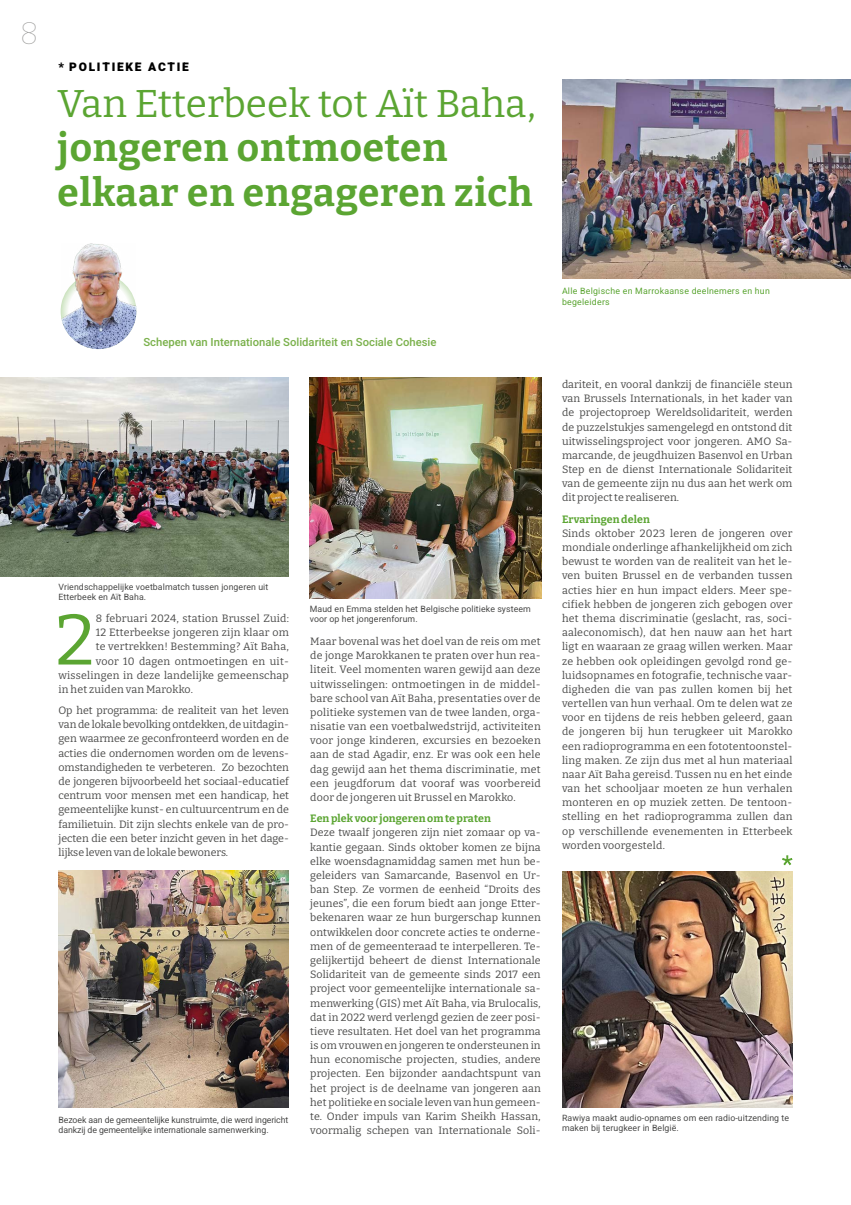
<style>
.page{position:relative;width:851px;height:1205px;background:#fff}
.page>*{position:absolute;margin:0;border:0;box-sizing:border-box;transform-origin:0 0}
.t1{font:71.5px "Bitter";color:#5ba532}
.t2{font:700 38.75px/44.2px "Bitter";letter-spacing:.02em;color:#5ba532}
.t3{font:100 31.25px "Bitter";color:#9d9d9c}
.t4{font:900 11.88px "Heebo";letter-spacing:.15em;color:#000}
.t5{font:500 11.25px "Heebo";color:#7bb14c}
.t6{font:10.62px/14.1px "Bitter";letter-spacing:.01em;color:#4a4a49;text-align:justify}
.t7{font:700 10.62px "Bitter";letter-spacing:.01em;color:#5ba532}
.Légende_photos{font:8.75px/10.5px "Heebo";letter-spacing:.01em;color:#4a4a49}
.Légende_photos-2{font:8.75px/10.5px "Heebo";letter-spacing:-.01em;color:#4a4a49}
.Légende_photos-3{font:8.75px/10.5px "Heebo";letter-spacing:.03em;color:#5ba532}
.s1{font-weight:400}
</style>
<div class="page">
<svg style="left:782px;top:855px;width:11px;height:11px"></svg>
<img style="left:58px;top:870px;width:231px;height:237px">
<img style="left:310px;top:377px;width:231px;height:222px">
<img style="left:61px;top:243px;width:75px;height:106px">
<img style="left:562px;top:80px;width:288px;height:199px">
<img style="left:0;top:377px;width:289px;height:199px">
<img style="left:562px;top:872px;width:230px;height:236px">
<p class="t3" style="left:20px;top:14px;width:20px">8</p>
<p class="t4" style="left:58px;top:58px;width:132px">* POLITIEKE ACTIE</p>
<p class="t2" style="left:58px;top:80px;width:479px"><span class="s1">Van Etterbeek tot Aït Baha, </span>jongeren ontmoeten elkaar en engageren zich</p>
<p class="t5" style="left:143px;top:334px;width:294px">Schepen van Internationale Solidariteit en Sociale Cohesie</p>
<p class="Légende_photos" style="left:58px;top:581px;width:211px">Vriendschappelijke voetbalmatch tussen jongeren uit<br>Etterbeek en Aït Baha.</p>
<p class="t1" style="left:55px;top:594px;width:40px">2</p>
<p class="t6" style="left:96px;top:611px;width:195px">8 februari 2024, station Brussel Zuid:</p>
<p class="t6" style="left:96px;top:625px;width:195px">12 Etterbeekse jongeren zijn klaar om</p>
<p class="t6" style="left:96px;top:639px;width:195px">te vertrekken! Bestemming? Aït Baha,</p>
<p class="t6" style="left:96px;top:653px;width:195px">voor 10 dagen ontmoetingen en uit-</p>
<p class="t6" style="left:58px;top:668px;width:232px">wisselingen in deze landelijke gemeenschap</p>
<p class="t6" style="left:58px;top:682px;width:136px">in het zuiden van Marokko.</p>
<p class="t6" style="left:58px;top:703px;width:232px">Op het programma: de realiteit van het leven van de lokale bevolking ontdekken, de uitdagin&shy;gen waarmee ze geconfronteerd worden en de acties die ondernomen worden om de levens&shy;omstandigheden te verbeteren. Zo bezochten de jongeren bijvoorbeeld het sociaal-educatief centrum voor mensen met een handicap, het gemeentelijke kunst- en cultuurcentrum en de familietuin. Dit zijn slechts enkele van de pro&shy;jecten die een beter inzicht geven in het dage&shy;lijkse leven van de lokale bewoners.</p>
<p class="Légende_photos-2" style="left:58px;top:1114px;width:231px">Bezoek aan de gemeentelijke kunstruimte, die werd ingericht dankzij de gemeentelijke internationale samenwerking.</p>
<p class="Légende_photos" style="left:310px;top:603px;width:222px">Maud en Emma stelden het Belgische politieke systeem voor op het jongerenforum.</p>
<p class="t6" style="left:310px;top:634px;width:232px">Maar bovenal was het doel van de reis om met de jonge Marokkanen te praten over hun rea&shy;liteit. Veel momenten waren gewijd aan deze uitwisselingen: ontmoetingen in de middel&shy;bare school van Aït Baha, presentaties over de politieke systemen van de twee landen, orga&shy;nisatie van een voetbalwedstrijd, activiteiten voor jonge kinderen, excursies en bezoeken aan de stad Agadir, enz. Er was ook een hele dag gewijd aan het thema discriminatie, met een jeugdforum dat vooraf was voorbereid door de jongeren uit Brussel en Marokko.</p>
<p class="t7" style="left:310px;top:812px;width:182px">Een plek voor jongeren om te praten</p>
<p class="t6" style="left:310px;top:825px;width:232px">Deze twaalf jongeren zijn niet zomaar op va&shy;kantie gegaan. Sinds oktober komen ze bijna elke woensdagnamiddag samen met hun be&shy;geleiders van Samarcande, Basenvol en Ur&shy;ban Step. Ze vormen de eenheid “Droits des jeunes”, die een forum biedt aan jonge Etter&shy;bekenaren waar ze hun burgerschap kunnen ontwikkelen door concrete acties te onderne&shy;men of de gemeenteraad te interpelleren. Te&shy;gelijkertijd beheert de dienst Internationale Solidariteit van de gemeente sinds 2017 een project voor gemeentelijke internationale sa&shy;menwerking (GIS) met Aït Baha, via Brulocalis, dat in 2022 werd verlengd gezien de zeer posi&shy;tieve resultaten. Het doel van het programma is om vrouwen en jongeren te ondersteunen in hun economische projecten, studies, andere projecten. Een bijzonder aandachtspunt van het project is de deelname van jongeren aan het politieke en sociale leven van hun gemeen&shy;te. Onder impuls van Karim Sheikh Hassan, voormalig schepen van Internationale Soli-</p>
<p class="Légende_photos-3" style="left:562px;top:286px;width:209px">Alle Belgische en Marrokaanse deelnemers en hun begeleiders</p>
<p class="t6" style="left:562px;top:377px;width:232px">dariteit, en vooral dankzij de financiële steun van Brussels Internationals, in het kader van de projectoproep Wereldsolidariteit, werden de puzzelstukjes samengelegd en ontstond dit uitwisselingsproject voor jongeren. AMO Sa&shy;marcande, de jeugdhuizen Basenvol en Urban Step en de dienst Internationale Solidariteit van de gemeente zijn nu dus aan het werk om dit project te realiseren.</p>
<p class="t7" style="left:562px;top:512px;width:89px">Ervaringen delen</p>
<p class="t6" style="left:562px;top:526px;width:232px">Sinds oktober 2023 leren de jongeren over mondiale onderlinge afhankelijkheid om zich bewust te worden van de realiteit van het le&shy;ven buiten Brussel en de verbanden tussen acties hier en hun impact elders. Meer spe&shy;cifiek hebben de jongeren zich gebogen over het thema discriminatie (geslacht, ras, soci&shy;aaleconomisch), dat hen nauw aan het hart ligt en waaraan ze graag willen werken. Maar ze hebben ook opleidingen gevolgd rond ge&shy;luidsopnames en fotografie, technische vaar&shy;digheden die van pas zullen komen bij het vertellen van hun verhaal. Om te delen wat ze voor en tijdens de reis hebben geleerd, gaan de jongeren bij hun terugkeer uit Marokko een radioprogramma en een fototentoonstel&shy;ling maken. Ze zijn dus met al hun materiaal naar Aït Baha gereisd. Tussen nu en het einde van het schooljaar moeten ze hun verhalen monteren en op muziek zetten. De tentoon&shy;stelling en het radioprogramma zullen dan op verschillende evenementen in Etterbeek worden voorgesteld.</p>
<p class="Légende_photos" style="left:562px;top:1112px;width:228px">Rawiya maakt audio-opnames om een radio-uitzending te maken bij terugkeer in België.</p>
</div>
